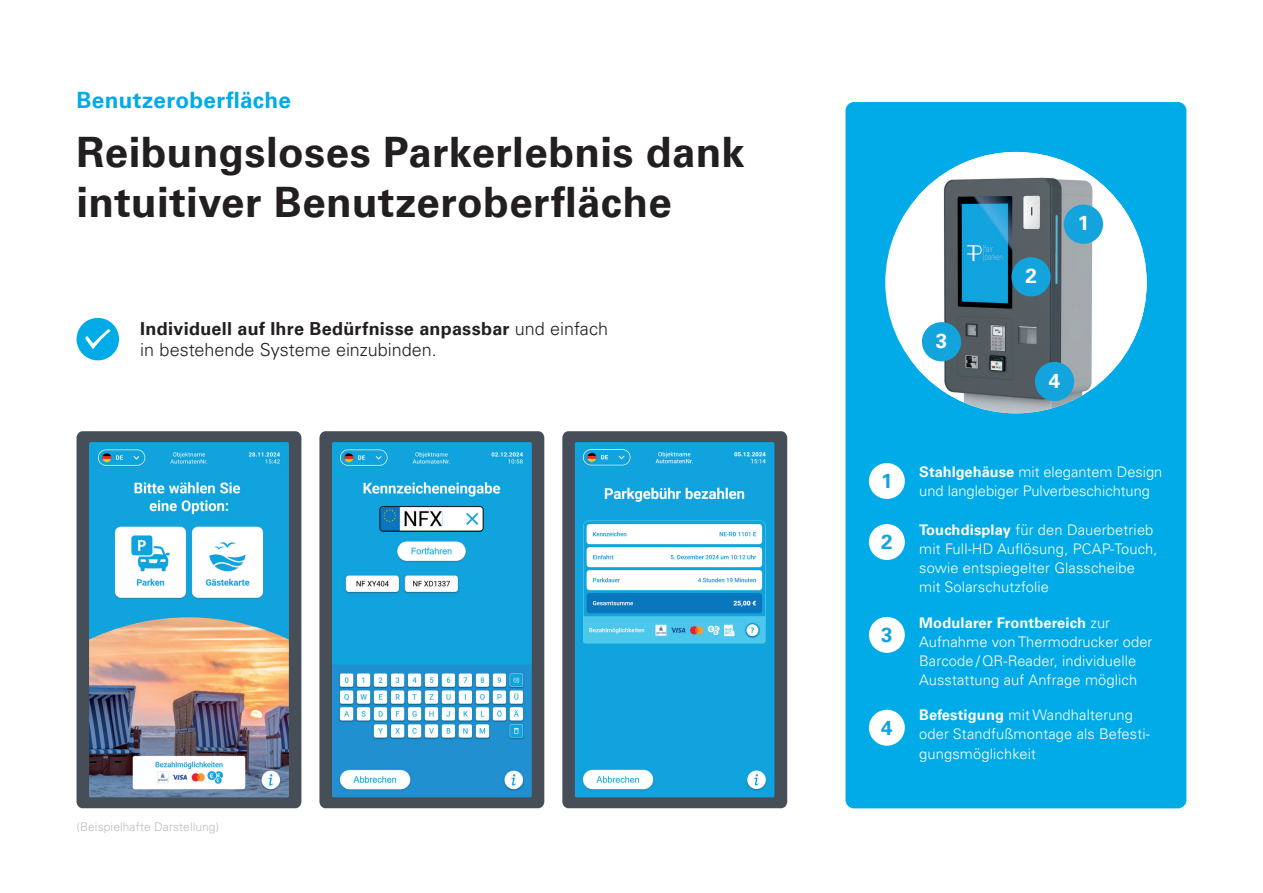
<style>
.page{position:relative;width:1263px;height:893px;background:#fff}
.page>*{position:absolute;margin:0;border:0;box-sizing:border-box;transform-origin:0 0}
.t1{font:700 42px/50.4px "Univers LT Pro 65";letter-spacing:.01em;color:#231f20}
.t2{font:700 22.5px "Univers LT Pro 65";letter-spacing:.015em;color:#00abe7}
.t3{font:700 20.55px "Univers LT Pro 65";color:#13a3dd}
.t4{font:700 20.55px "Univers LT Pro 65";color:#fff}
.t5{font:700 18px "Univers LT Pro 65";letter-spacing:.015em;color:#231f20}
.t6{font:300 18px "Univers LT Pro 45";color:#231f20}
.t7{font:300 14.7px/19px "Univers LT Pro 45";letter-spacing:.01em;color:#fff}
.t8{font:700 14.7px "Univers LT Pro 65";letter-spacing:.01em;color:#fff}
.t9{font:300 12px "Univers LT Pro 45";letter-spacing:.005em;color:#bcbdc0}
.s1{font-family:"Univers LT Pro 45";font-weight:300}
.s2{font-family:"Univers LT Pro 65";font-weight:700}
</style>
<div class="page">
<div style="left:77px;top:431px;width:224px;height:377px;background:#464e58;border-radius:6px"></div>
<img style="left:89px;top:442px;width:200px;height:355px">
<div style="left:319px;top:431px;width:225px;height:377px;background:#464e58;border-radius:6px"></div>
<img style="left:332px;top:442px;width:200px;height:355px">
<div style="left:562px;top:431px;width:225px;height:377px;background:#464e58;border-radius:6px"></div>
<img style="left:575px;top:442px;width:200px;height:355px">
<div style="left:845px;top:102px;width:341px;height:706px;background:#00abe7;border-radius:9px"></div>
<div style="left:869px;top:463px;width:36px;height:36px;background:#fff;border-radius:50%"></div>
<div style="left:869px;top:524px;width:36px;height:36px;background:#fff;border-radius:50%"></div>
<div style="left:869px;top:617px;width:36px;height:36px;background:#fff;border-radius:50%"></div>
<div style="left:869px;top:710px;width:36px;height:36px;background:#fff;border-radius:50%"></div>
<div style="left:885px;top:152px;width:262px;height:261px;background:#fff;border-radius:131px"></div>
<img style="left:916px;top:152px;width:231px;height:261px">
<div style="left:1064px;top:205px;width:39px;height:39px;background:#13a3dd;border-radius:50%"></div>
<div style="left:922px;top:322px;width:39px;height:39px;background:#13a3dd;border-radius:50%"></div>
<div style="left:1011px;top:257px;width:40px;height:39px;background:#13a3dd;border-radius:50%"></div>
<div style="left:1035px;top:362px;width:39px;height:39px;background:#13a3dd;border-radius:50%"></div>
<div style="left:77px;top:318px;width:42px;height:42px;background:#00abe7;border-radius:50%"></div>
<svg style="left:85px;top:329px;width:25px;height:20px"></svg>
<h2 class="t2" style="left:77px;top:84px;width:216px">Benutzeroberfläche</h2>
<h1 class="t1" style="left:77px;top:125px;width:670px">Reibungsloses Parkerlebnis dank intuitiver Benutzeroberfläche</h1>
<p class="t5" style="left:140px;top:316px;width:469px">Individuell auf Ihre Bedürfnisse anpassbar <span class="s1">und einfach</span></p>
<p class="t6" style="left:140px;top:338px;width:298px">in bestehende Systeme einzubinden.</p>
<p class="t9" style="left:77px;top:819px;width:144px">(Beispielhafte Darstellung)</p>
<h3 class="t4" style="left:936px;top:326px;width:13px">3</h3>
<h3 class="t4" style="left:1025px;top:261px;width:13px">2</h3>
<h3 class="t4" style="left:1078px;top:209px;width:13px">1</h3>
<h3 class="t4" style="left:1049px;top:366px;width:13px">4</h3>
<h3 class="t3" style="left:881px;top:466px;width:13px">1</h3>
<h3 class="t3" style="left:881px;top:527px;width:13px">2</h3>
<h3 class="t3" style="left:881px;top:620px;width:13px">3</h3>
<h3 class="t3" style="left:881px;top:713px;width:13px">4</h3>
<p class="t7" style="left:919px;top:462px;width:245px"><span class="s2">Stahlgehäuse</span> mit elegantem Design und langlebiger Pulverbeschichtung</p>
<p class="t7" style="left:919px;top:519px;width:240px"><span class="s2">Touchdisplay</span> für den Dauerbetrieb mit Full-HD Auflösung, PCAP-Touch, sowie entspiegelter Glasscheibe mit Solarschutzfolie</p>
<p class="t8" style="left:919px;top:612px;width:192px">Modularer Frontbereich <span class="s1">zur</span></p>
<p class="t7" style="left:919px;top:631px;width:235px">Aufnahme von Thermodrucker oder<br>Barcode /QR-Reader, individuelle<br>Ausstattung auf Anfrage möglich</p>
<p class="t7" style="left:919px;top:705px;width:232px"><span class="s2">Befestigung</span> mit Wandhalterung oder Standfußmontage als Befesti&shy;gungsmöglichkeit</p>
</div>
